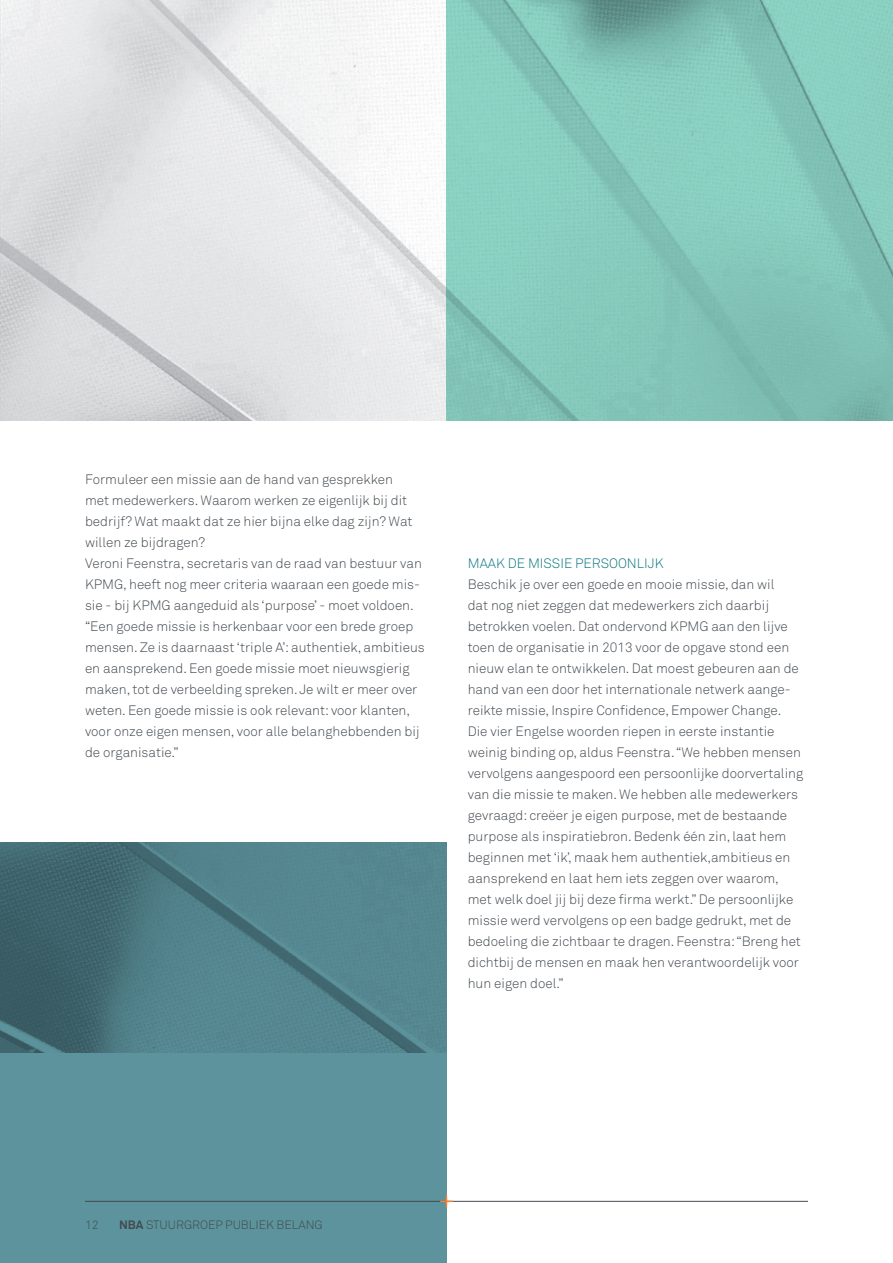
<style>
.page{position:relative;width:893px;height:1263px;background:#fff}
.page>*{position:absolute;margin:0;border:0;box-sizing:border-box;transform-origin:0 0}
.t1{font:13.5px/21px "Akkurat Light Pro";color:#434a50}
.t2{font:13.5px "Akkurat Light Pro";color:#09767f}
.t3{font:12px "Akkurat Light Pro";color:#434a50}
.s1{font-family:"Akkurat Pro";font-weight:700}
</style>
<div class="page">
<div style="left:0;top:842px;width:446px;height:421px;background:#5d939c"></div>
<img style="left:0;top:842px;width:446px;height:210px">
<img style="left:0;top:0;width:893px;height:421px">
<hr style="left:85px;top:1201px;width:723px;height:1px;background:#434a50">
<svg style="left:440px;top:1195px;width:13px;height:13px"></svg>
<p class="t1" style="left:85px;top:469px;width:341px">Formuleer een missie aan de hand van gesprekken<br>met medewerkers. Waarom werken ze eigenlijk bij dit bedrijf? Wat maakt dat ze hier bijna elke dag zijn? Wat willen ze bijdragen?<br>Veroni Feenstra, secretaris van de raad van bestuur van KPMG, heeft nog meer criteria waaraan een goede mis&shy;sie - bij KPMG aangeduid als ‘purpose’ - moet voldoen. “Een goede missie is herkenbaar voor een brede groep mensen. Ze is daarnaast ‘triple A’: authentiek, ambitieus en aansprekend. Een goede missie moet nieuwsgierig maken, tot de verbeelding spreken. Je wilt er meer over weten. Een goede missie is ook relevant: voor klanten, voor onze eigen mensen, voor alle belanghebbenden bij de organisatie.”</p>
<p class="t2" style="left:468px;top:555px;width:197px">MAAK DE MISSIE PERSOONLIJK</p>
<p class="t1" style="left:468px;top:574px;width:337px">Beschik je over een goede en mooie missie, dan wil<br>dat nog niet zeggen dat medewerkers zich daarbij betrokken voelen. Dat ondervond KPMG aan den lijve toen de organisatie in 2013 voor de opgave stond een nieuw elan te ontwikkelen. Dat moest gebeuren aan de hand van een door het internationale netwerk aange&shy;reikte missie, Inspire Confidence, Empower Change.<br>Die vier Engelse woorden riepen in eerste instantie weinig binding op, aldus Feenstra. “We hebben mensen vervolgens aangespoord een persoonlijke doorvertaling van die missie te maken. We hebben alle medewerkers gevraagd: creëer je eigen purpose, met de bestaande purpose als inspiratiebron. Bedenk één zin, laat hem beginnen met ‘ik’, maak hem authentiek,ambitieus en aansprekend en laat hem iets zeggen over waarom, met welk doel jij bij deze firma werkt.” De persoonlijke missie werd vervolgens op een badge gedrukt, met de bedoeling die zichtbaar te dragen. Feenstra: “Breng het dichtbij de mensen en maak hen verantwoordelijk voor hun eigen doel.”</p>
<p class="t3" style="left:85px;top:1217px;width:15px">12</p>
<p class="t3" style="left:119px;top:1217px;width:205px"><span class="s1">NBA</span> STUURGROEP PUBLIEK BELANG</p>
</div>
